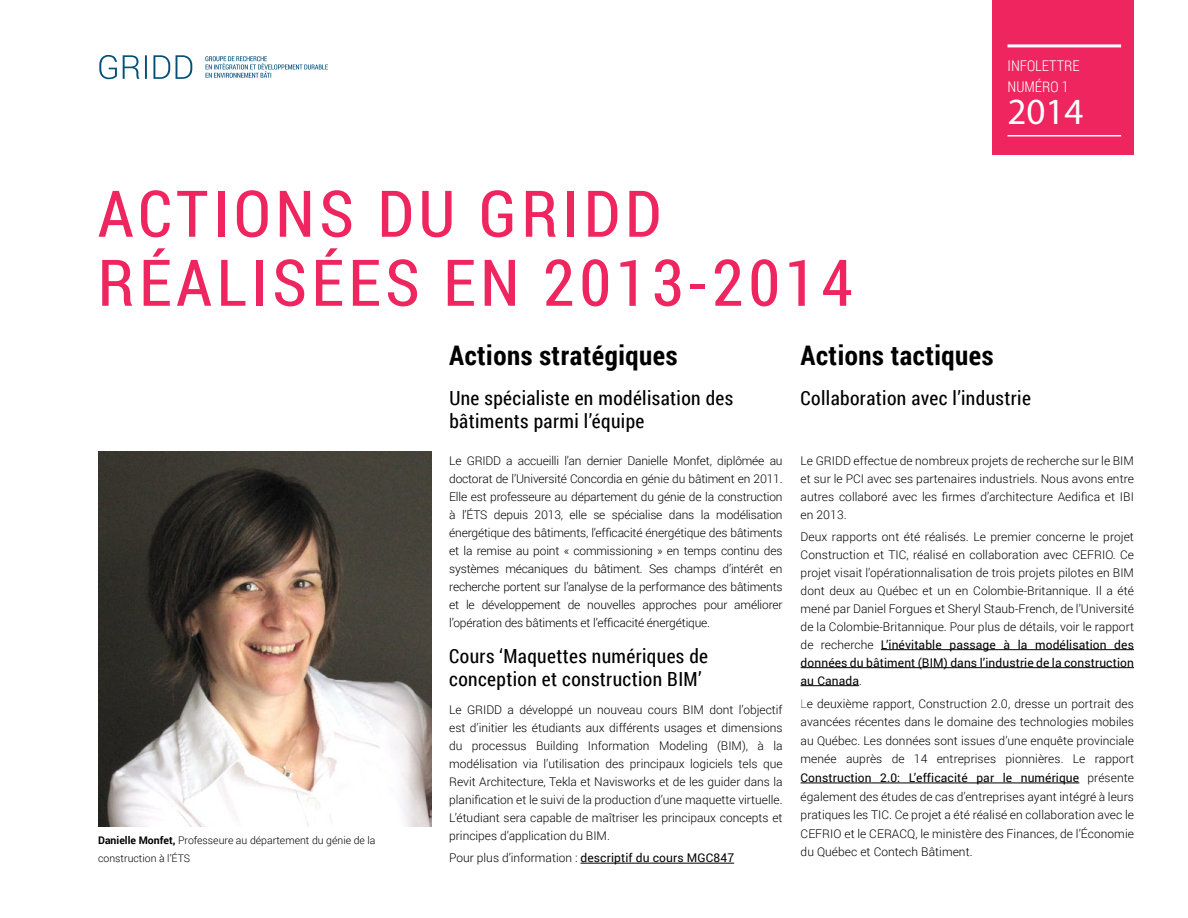
<style>
.page{position:relative;width:1188px;height:918px;background:#fff}
.page>*{position:absolute;margin:0;border:0;box-sizing:border-box;transform-origin:0 0}
.t1{font:64.5px/69px "Roboto Condensed";letter-spacing:.075em;color:#ee255e}
.t2{font:37.05px "Myriad Pro";color:#fff}
.t3{font:700 27px "Roboto Condensed";letter-spacing:.02em;color:#000}
.t4{font:19.5px/23.4px "Roboto Condensed";letter-spacing:.02em;color:#000}
.t5{font:300 14.85px "Roboto Condensed";color:#fff}
.t6{font:300 12px/18px "Roboto";letter-spacing:.005em;color:#000;text-align:justify}
.t7{font:12px "Roboto";letter-spacing:.01em;color:#000}
.t8{font:300 10.5px/18px "Roboto";color:#000}
.s1{font-weight:700}
.s2{font-weight:300}
.s3{font-weight:400}
.s4{font-weight:100}
</style>
<div class="page">
<svg style="left:99px;top:55px;width:93px;height:24px"></svg>
<svg style="left:205px;top:56px;width:123px;height:22px"></svg>
<div style="left:993px;top:0;width:141px;height:154px;background:#ee255e"></div>
<hr style="left:1008px;top:44px;width:113px;height:3px;background:#fff">
<hr style="left:1008px;top:135px;width:113px;height:1px;background:#fff">
<hr style="left:580px;top:863px;width:154px;height:1px;background:#000">
<img style="left:98px;top:452px;width:333px;height:374px">
<hr style="left:881px;top:649px;width:253px;height:1px;background:#000">
<hr style="left:801px;top:667px;width:333px;height:1px;background:#000">
<hr style="left:801px;top:685px;width:58px;height:1px;background:#000">
<hr style="left:801px;top:783px;width:278px;height:1px;background:#000">
<p class="t5" style="left:1008px;top:55px;width:74px">INFOLETTRE</p>
<p class="t5" style="left:1008px;top:76px;width:63px">NUMÉRO 1</p>
<h2 class="t2" style="left:1008px;top:89px;width:78px">2014</h2>
<h1 class="t1" style="left:98px;top:177px;width:756px">Actions du GRIDD réalisées en 2013-2014</h1>
<h3 class="t3" style="left:449px;top:336px;width:230px">Actions stratégiques</h3>
<h3 class="t4" style="left:449px;top:386px;width:286px">Une spécialiste en modélisation des</h3>
<h3 class="t4" style="left:801px;top:386px;width:232px">Collaboration avec l’industrie</h3>
<h3 class="t4" style="left:449px;top:409px;width:197px">bâtiments parmi l’équipe</h3>
<h3 class="t3" style="left:801px;top:336px;width:194px">Actions tactiques</h3>
<p class="t8" style="left:98px;top:831px;width:279px"><span class="s1">Danielle Monfet,</span> Professeure au département du génie de la construction à l’ÉTS</p>
<p class="t6" style="left:449px;top:451px;width:335px">Le GRIDD a accueilli l’an dernier Danielle Monfet, diplômée au doctorat de l’Université Concordia en génie du bâtiment en 2011.<br>Elle est professeure au département du génie de la construction à l’ÉTS depuis 2013, elle se spécialise dans la modélisation énergétique des bâtiments, l’efficacité énergétique des bâtiments et la remise au point « commissioning » en temps continu des systèmes mécaniques du bâtiment. Ses champs d’intérêt en recherche portent sur l’analyse de la performance des bâtiments et le développement de nouvelles approches pour améliorer l’opération des bâtiments et l’efficacité énergétique.</p>
<h3 class="t4" style="left:449px;top:644px;width:260px">Cours ‘Maquettes numériques de conception et construction BIM’</h3>
<p class="t6" style="left:449px;top:700px;width:335px">Le GRIDD a développé un nouveau cours BIM dont l’objectif est d’initier les étudiants aux différents usages et dimensions du processus Building Information Modeling (BIM), à la modélisation via l’utilisation des principaux logiciels tels que Revit Architecture, Tekla et Navisworks et de les guider dans la planification et le suivi de la production d’une maquette virtuelle.<br>L’étudiant sera capable de maîtriser les principaux concepts et principes d’application du BIM.</p>
<p class="t7" style="left:449px;top:850px;width:286px"><span class="s2">Pour plus d’information :</span> descriptif du cours MGC847</p>
<p class="t6" style="left:801px;top:451px;width:335px">Le GRIDD effectue de nombreux projets de recherche sur le BIM et sur le PCI avec ses partenaires industriels. Nous avons entre autres collaboré avec les firmes d’architecture Aedifica et IBI en 2013.</p>
<p class="t6" style="left:801px;top:527px;width:335px">Deux rapports ont été réalisés. Le premier concerne le projet Construction et TIC, réalisé en collaboration avec CEFRIO. Ce projet visait l’opérationnalisation de trois projets pilotes en BIM dont deux au Québec et un en Colombie-Britannique. Il a été mené par Daniel Forgues et Sheryl Staub-French, de l’Université de la Colombie-Britannique. Pour plus de détails, voir le rapport de recherche <span class="s3">L’inévitable passage à la modélisation des données du bâtiment (BIM) dans l’industrie de la construction au Canada</span>.</p>
<p class="t6" style="left:801px;top:694px;width:335px;line-height:18.6px"><span class="s4">L</span>e deuxième rapport, Construction 2.0, dresse un portrait des avancées récentes dans le domaine des technologies mobiles au Québec. Les données sont issues d’une enquête provinciale menée auprès de 14 entreprises pionnières. Le rapport <span class="s3">Construction 2.0: L’efficacité par le numérique</span> présente également des études de cas d’entreprises ayant intégré à leurs pratiques les TIC. Ce projet a été réalisé en collaboration avec le CEFRIO et le CERACQ, le ministère des Finances, de l’Économie du Québec et Contech Bâtiment.</p>
</div>
